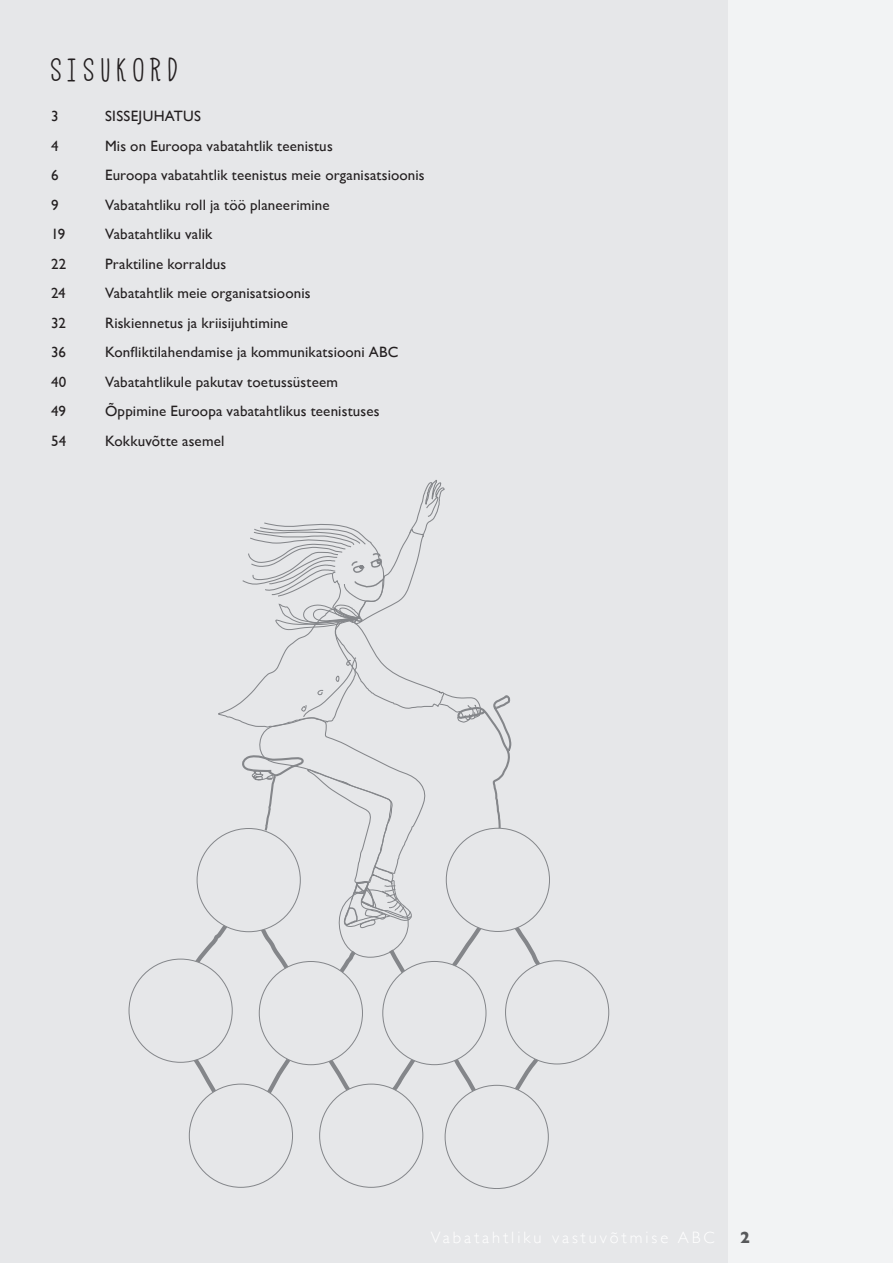
<style>
.page{position:relative;width:893px;height:1263px;background:#fff}
.page>*{position:absolute;margin:0;border:0;box-sizing:border-box;transform-origin:0 0}
.t1{font:37.5px "Mathlete Bulky";letter-spacing:.18em;color:#231f20}
.t2{font:700 16.5px "Gill Sans";color:#57585a}
.Mõtteülesanded_-__PR{font:15px "Gill Sans";letter-spacing:.01em;color:#231f20}
</style>
<div class="page">
<div style="left:727px;top:0;width:166px;height:1263px;background:#f2f3f4"></div>
<div style="left:0;top:0;width:727px;height:1263px;background:#e6e7e9"></div>
<svg style="left:166px;top:480px;width:394px;height:637px"></svg>
<p class="t1" style="left:51px;top:52px;width:129px">SISUKORD</p>
<p class="Mõtteülesanded_-__PR" style="left:51px;top:107px;width:9px">3</p>
<p class="Mõtteülesanded_-__PR" style="left:105px;top:107px;width:97px">SISSEJUHATUS</p>
<p class="Mõtteülesanded_-__PR" style="left:51px;top:137px;width:9px">4</p>
<p class="Mõtteülesanded_-__PR" style="left:105px;top:137px;width:229px">Mis on Euroopa vabatahtlik teenistus</p>
<p class="Mõtteülesanded_-__PR" style="left:51px;top:166px;width:9px">6</p>
<p class="Mõtteülesanded_-__PR" style="left:105px;top:166px;width:321px">Euroopa vabatahtlik teenistus meie organisatsioonis</p>
<p class="Mõtteülesanded_-__PR" style="left:51px;top:196px;width:9px">9</p>
<p class="Mõtteülesanded_-__PR" style="left:105px;top:196px;width:226px">Vabatahtliku roll ja töö planeerimine</p>
<p class="Mõtteülesanded_-__PR" style="left:51px;top:225px;width:16px">19</p>
<p class="Mõtteülesanded_-__PR" style="left:105px;top:225px;width:109px">Vabatahtliku valik</p>
<p class="Mõtteülesanded_-__PR" style="left:51px;top:255px;width:17px">22</p>
<p class="Mõtteülesanded_-__PR" style="left:105px;top:255px;width:123px">Praktiline korraldus</p>
<p class="Mõtteülesanded_-__PR" style="left:51px;top:284px;width:16px">24</p>
<p class="Mõtteülesanded_-__PR" style="left:105px;top:284px;width:207px">Vabatahtlik meie organisatsioonis</p>
<p class="Mõtteülesanded_-__PR" style="left:51px;top:314px;width:16px">32</p>
<p class="Mõtteülesanded_-__PR" style="left:105px;top:314px;width:185px">Riskiennetus ja kriisijuhtimine</p>
<p class="Mõtteülesanded_-__PR" style="left:51px;top:343px;width:17px">36</p>
<p class="Mõtteülesanded_-__PR" style="left:105px;top:343px;width:295px">Konfliktilahendamise ja kommunikatsiooni ABC</p>
<p class="Mõtteülesanded_-__PR" style="left:51px;top:373px;width:17px">40</p>
<p class="Mõtteülesanded_-__PR" style="left:105px;top:373px;width:235px">Vabatahtlikule pakutav toetussüsteem</p>
<p class="Mõtteülesanded_-__PR" style="left:51px;top:403px;width:16px">49</p>
<p class="Mõtteülesanded_-__PR" style="left:105px;top:403px;width:276px">Õppimine Euroopa vabatahtlikus teenistuses</p>
<p class="Mõtteülesanded_-__PR" style="left:51px;top:432px;width:17px">54</p>
<p class="Mõtteülesanded_-__PR" style="left:105px;top:432px;width:121px">Kokkuvõtte asemel</p>
<p class="t2" style="left:740px;top:1224px;width:11px">2</p>
</div>
